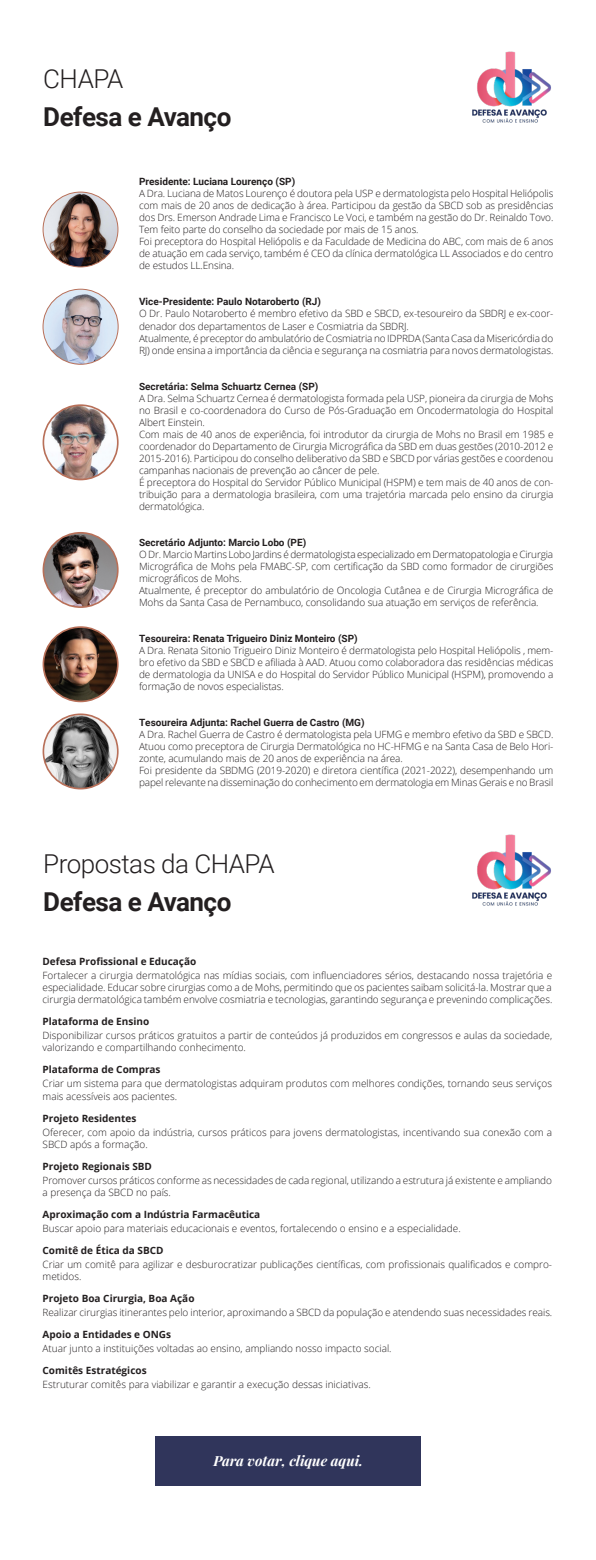
<style>
.page{position:relative;width:596px;height:1560px;background:#fff}
.page>*{position:absolute;margin:0;border:0;box-sizing:border-box;transform-origin:0 0}
.Headline__Esq{font:300 26px/38px "Roboto";letter-spacing:-.02em;color:#231f20}
.Headline__Esq-2{font:700 26px "Roboto";letter-spacing:-.02em;color:#231f20}
.t1{font:italic 700 14px "Playfair Display";color:#fff}
.Body__Left_Justify{font:300 10px/12px "Open Sans";letter-spacing:-.005em;color:#231f20;text-align:justify}
.Body__Left_Justify-2{font:700 10px "Open Sans";color:#231f20}
.Body__Left_Justify-3{font:700 10px "Roboto";color:#231f20}
.s1{font-weight:700}
</style>
<div class="page">
<img style="left:43px;top:192px;width:75px;height:75px;border-radius:37px">
<div style="left:43px;top:191px;width:75px;height:76px;border:1px solid #b87059;border-radius:50%"></div>
<img style="left:43px;top:532px;width:75px;height:75px;border-radius:37px">
<div style="left:43px;top:532px;width:75px;height:76px;border:2px solid #b87059;border-radius:50%"></div>
<img style="left:43px;top:289px;width:75px;height:75px;border-radius:38px">
<div style="left:43px;top:289px;width:75px;height:76px;border:1px solid #b87059;border-radius:50%"></div>
<img style="left:43px;top:627px;width:75px;height:74px;border-radius:37px">
<div style="left:43px;top:626px;width:75px;height:76px;border:2px solid #b87059;border-radius:50%"></div>
<img style="left:43px;top:405px;width:75px;height:74px;border-radius:37px">
<div style="left:43px;top:404px;width:75px;height:76px;border:2px solid #b87059;border-radius:50%"></div>
<img style="left:43px;top:714px;width:75px;height:74px;border-radius:37px">
<div style="left:43px;top:713px;width:75px;height:76px;border:2px solid #b87059;border-radius:50%"></div>
<img style="left:472px;top:51px;width:79px;height:72px">
<img style="left:472px;top:834px;width:79px;height:72px">
<div style="left:155px;top:1435px;width:265px;height:50px;background:#30355b"></div>
<p class="Headline__Esq" style="left:43px;top:59px;width:82px">CHAPA</p>
<p class="Headline__Esq-2" style="left:43px;top:99px;width:189px">Defesa e Avanço</p>
<p class="Body__Left_Justify-3" style="left:139px;top:175px;width:157px">Presidente: Luciana Lourenço (SP)</p>
<p class="Body__Left_Justify" style="left:139px;top:187px;width:415px">A Dra. Luciana de Matos Lourenço é doutora pela USP e dermatologista pelo Hospital Heliópolis com mais de 20 anos de dedicação à área. Participou da gestão da SBCD sob as presidências dos Drs. Emerson Andrade Lima e Francisco Le Voci, e também na gestão do Dr. Reinaldo Tovo.<br>Tem feito parte do conselho da sociedade por mais de 15 anos.</p>
<p class="Body__Left_Justify" style="left:139px;top:235px;width:415px">Foi preceptora do Hospital Heliópolis e da Faculdade de Medicina do ABC, com mais de 6 anos de atuação em cada serviço, também é CEO da clínica dermatológica LL Associados e do centro de estudos LL.Ensina.</p>
<p class="Body__Left_Justify-3" style="left:139px;top:295px;width:183px">Vice-Presidente: Paulo Notaroberto (RJ)</p>
<p class="Body__Left_Justify" style="left:139px;top:307px;width:415px">O Dr. Paulo Notaroberto é membro efetivo da SBD e SBCD, ex-tesoureiro da SBDRJ e ex-coor&shy;denador dos departamentos de Laser e Cosmiatria da SBDRJ.</p>
<p class="Body__Left_Justify" style="left:139px;top:331px;width:415px">Atualmente, é preceptor do ambulatório de Cosmiatria no IDPRDA (Santa Casa da Misericórdia do<br>RJ) onde ensina a importância da ciência e segurança na cosmiatria para novos dermatologistas.</p>
<p class="Body__Left_Justify-3" style="left:139px;top:379px;width:181px">Secretária: Selma Schuartz Cernea (SP)</p>
<p class="Body__Left_Justify" style="left:139px;top:391px;width:415px">A Dra. Selma Schuartz Cernea é dermatologista formada pela USP, pioneira da cirurgia de Mohs no Brasil e co-coordenadora do Curso de Pós-Graduação em Oncodermatologia do Hospital Albert Einstein.</p>
<p class="Body__Left_Justify" style="left:139px;top:427px;width:415px">Com mais de 40 anos de experiência, foi introdutor da cirurgia de Mohs no Brasil em 1985 e coordenador do Departamento de Cirurgia Micrográfica da SBD em duas gestões (2010-2012 e 2015-2016). Participou do conselho deliberativo da SBD e SBCD por várias gestões e coordenou campanhas nacionais de prevenção ao câncer de pele.</p>
<p class="Body__Left_Justify" style="left:139px;top:475px;width:415px">É preceptora do Hospital do Servidor Público Municipal (HSPM) e tem mais de 40 anos de con&shy;tribuição para a dermatologia brasileira, com uma trajetória marcada pelo ensino da cirurgia dermatológica.</p>
<p class="Body__Left_Justify-3" style="left:139px;top:535px;width:168px">Secretário Adjunto: Marcio Lobo (PE)</p>
<p class="Body__Left_Justify" style="left:139px;top:547px;width:415px">O Dr. Marcio Martins Lobo Jardins é dermatologista especializado em Dermatopatologia e Cirurgia Micrográfica de Mohs pela FMABC-SP, com certificação da SBD como formador de cirurgiões micrográficos de Mohs.</p>
<p class="Body__Left_Justify" style="left:139px;top:583px;width:415px">Atualmente, é preceptor do ambulatório de Oncologia Cutânea e de Cirurgia Micrográfica de<br>Mohs da Santa Casa de Pernambuco, consolidando sua atuação em serviços de referência.</p>
<p class="Body__Left_Justify-3" style="left:139px;top:631px;width:220px">Tesoureira: Renata Trigueiro Diniz Monteiro (SP)</p>
<p class="Body__Left_Justify" style="left:139px;top:643px;width:415px">A Dra. Renata Sitonio Trigueiro Diniz Monteiro é dermatologista pelo Hospital Heliópolis , mem&shy;bro efetivo da SBD e SBCD e afiliada à AAD. Atuou como colaboradora das residências médicas de dermatologia da UNISA e do Hospital do Servidor Público Municipal (HSPM), promovendo a formação de novos especialistas.</p>
<p class="Body__Left_Justify-3" style="left:139px;top:715px;width:227px">Tesoureira Adjunta: Rachel Guerra de Castro (MG)</p>
<p class="Body__Left_Justify" style="left:139px;top:727px;width:415px">A Dra. Rachel Guerra de Castro é dermatologista pela UFMG e membro efetivo da SBD e SBCD.<br>Atuou como preceptora de Cirurgia Dermatológica no HC-HFMG e na Santa Casa de Belo Hori&shy;zonte, acumulando mais de 20 anos de experiência na área.</p>
<p class="Body__Left_Justify" style="left:139px;top:763px;width:415px">Foi presidente da SBDMG (2019-2020) e diretora científica (2021-2022), desempenhando um papel relevante na disseminação do conhecimento em dermatologia em Minas Gerais e no Brasil</p>
<p class="Headline__Esq" style="left:43px;top:843px;width:233px">Propostas da CHAPA<br><span class="s1">Defesa e Avanço</span></p>
<p class="Body__Left_Justify-2" style="left:43px;top:954px;width:155px">Defesa Profissional e Educação</p>
<p class="Body__Left_Justify" style="left:43px;top:969px;width:511px">Fortalecer a cirurgia dermatológica nas mídias sociais, com influenciadores sérios, destacando nossa trajetória e especialidade. Educar sobre cirurgias como a de Mohs, permitindo que os pacientes saibam solicitá-la. Mostrar que a cirurgia dermatológica também envolve cosmiatria e tecnologias, garantindo segurança e prevenindo complicações.</p>
<p class="Body__Left_Justify-2" style="left:43px;top:1014px;width:108px">Plataforma de Ensino</p>
<p class="Body__Left_Justify" style="left:43px;top:1029px;width:510px">Disponibilizar cursos práticos gratuitos a partir de conteúdos já produzidos em congressos e aulas da sociedade, valorizando e compartilhando conhecimento.</p>
<p class="Body__Left_Justify-2" style="left:43px;top:1062px;width:119px">Plataforma de Compras</p>
<p class="Body__Left_Justify" style="left:43px;top:1077px;width:510px">Criar um sistema para que dermatologistas adquiram produtos com melhores condições, tornando seus serviços mais acessíveis aos pacientes.</p>
<p class="Body__Left_Justify-2" style="left:43px;top:1110px;width:95px">Projeto Residentes</p>
<p class="Body__Left_Justify" style="left:43px;top:1125px;width:511px">Oferecer, com apoio da indústria, cursos práticos para jovens dermatologistas, incentivando sua conexão com a<br>SBCD após a formação.</p>
<p class="Body__Left_Justify-2" style="left:43px;top:1158px;width:111px">Projeto Regionais SBD</p>
<p class="Body__Left_Justify" style="left:43px;top:1173px;width:510px">Promover cursos práticos conforme as necessidades de cada regional, utilizando a estrutura já existente e ampliando a presença da SBCD no país.</p>
<p class="Body__Left_Justify-2" style="left:43px;top:1206px;width:219px">Aproximação com a Indústria Farmacêutica</p>
<p class="Body__Left_Justify" style="left:43px;top:1221px;width:419px">Buscar apoio para materiais educacionais e eventos, fortalecendo o ensino e a especialidade.</p>
<p class="Body__Left_Justify-2" style="left:43px;top:1242px;width:122px">Comitê de Ética da SBCD</p>
<p class="Body__Left_Justify" style="left:43px;top:1257px;width:510px">Criar um comitê para agilizar e desburocratizar publicações científicas, com profissionais qualificados e compro&shy;metidos.</p>
<p class="Body__Left_Justify-2" style="left:43px;top:1290px;width:153px">Projeto Boa Cirurgia, Boa Ação</p>
<p class="Body__Left_Justify" style="left:43px;top:1305px;width:511px">Realizar cirurgias itinerantes pelo interior, aproximando a SBCD da população e atendendo suas necessidades reais.</p>
<p class="Body__Left_Justify-2" style="left:43px;top:1326px;width:130px">Apoio a Entidades e ONGs</p>
<p class="Body__Left_Justify" style="left:43px;top:1341px;width:350px">Atuar junto a instituições voltadas ao ensino, ampliando nosso impacto social.</p>
<p class="Body__Left_Justify-2" style="left:43px;top:1362px;width:105px">Comitês Estratégicos</p>
<p class="Body__Left_Justify" style="left:43px;top:1377px;width:329px">Estruturar comitês para viabilizar e garantir a execução dessas iniciativas.</p>
<p class="t1" style="left:213px;top:1449px;width:151px">Para votar, clique aqui.</p>
</div>
